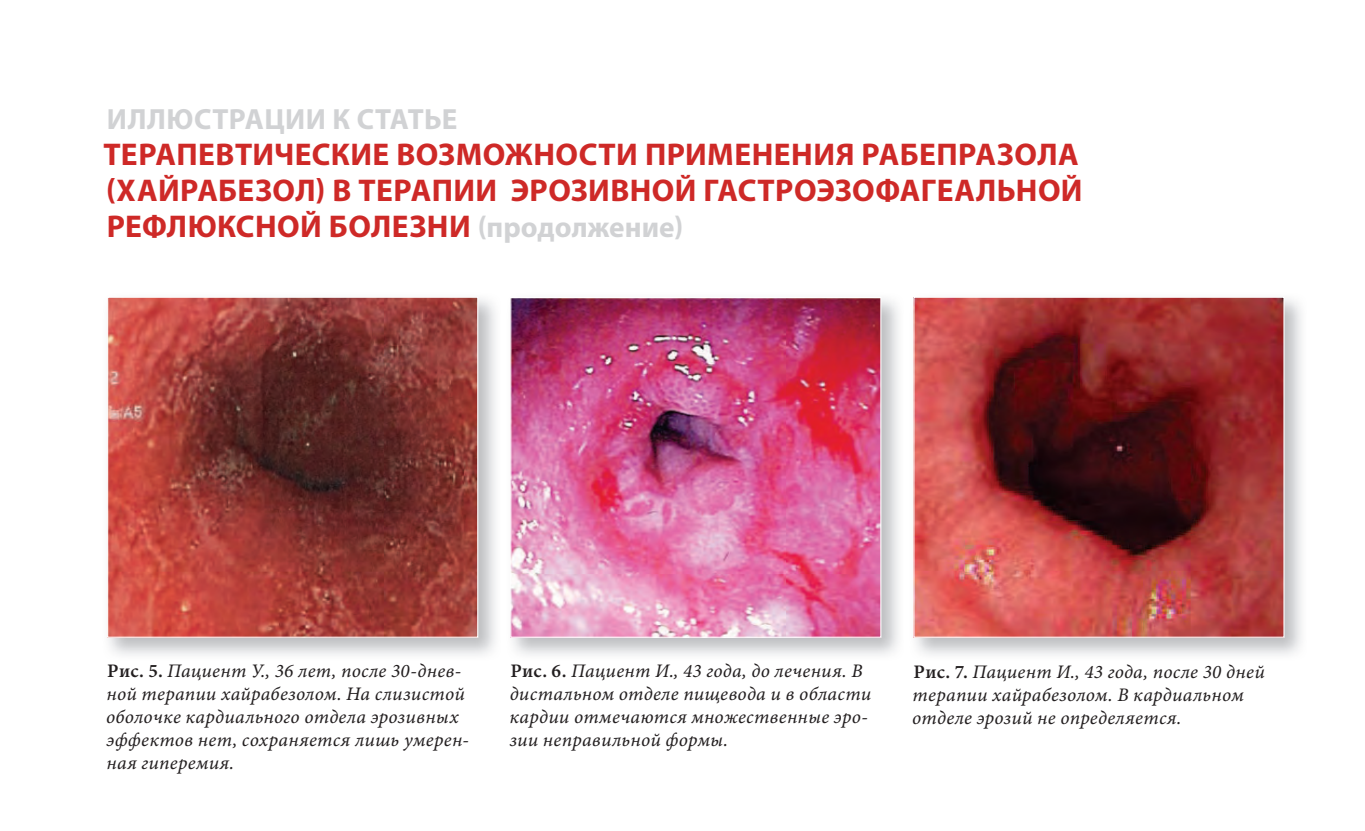
<style>
.page{position:relative;width:1365px;height:831px;background:#fff}
.page>*{position:absolute;margin:0;border:0;box-sizing:border-box;transform-origin:0 0}
.t1{font:700 31.5px/36px "Myriad Pro";letter-spacing:.01em;color:#ce2927}
.t2{font:700 29.25px "Myriad Pro";letter-spacing:.01em;color:#d1d2d4}
.t3{font:19.12px/22.9px "Minion Pro It Capt";letter-spacing:.01em;color:#231f20}
.s1{font-size:29.25px;color:#d1d2d4}
.s2{font-family:"Minion Pro Semibold Capt"}
</style>
<div class="page">
<img style="left:107px;top:299px;width:389px;height:356px">
<img style="left:109px;top:298px;width:367px;height:337px">
<div style="left:107px;top:296px;width:371px;height:341px;border:1px solid #fff"></div>
<img style="left:510px;top:299px;width:389px;height:356px">
<img style="left:512px;top:298px;width:367px;height:337px">
<div style="left:510px;top:296px;width:371px;height:341px;border:1px solid #fff"></div>
<img style="left:913px;top:299px;width:389px;height:356px">
<img style="left:915px;top:298px;width:367px;height:337px">
<div style="left:913px;top:296px;width:371px;height:341px;border:1px solid #fff"></div>
<p class="t2" style="left:107px;top:107px;width:352px">ИЛЛЮСТРАЦИИ К СТАТЬЕ</p>
<p class="t1" style="left:103px;top:138px;width:981px">ТЕРАПЕВТИЧЕСКИЕ ВОЗМОЖНОСТИ ПРИМЕНЕНИЯ РАБЕПРАЗОЛА (ХАЙРАБЕЗОЛ) В ТЕРАПИИ ЭРОЗИВНОЙ ГАСТРОЭЗОФАГЕАЛЬНОЙ<br>РЕФЛЮКСНОЙ БОЛЕЗНИ <span class="s1">(продолжение)</span></p>
<p class="t3" style="left:106px;top:660px;width:365px"><span class="s2">Рис. 5.</span> Пациент У., 36 лет, после 30-днев&shy;ной терапии хайрабезолом. На слизистой оболочке кардиального отдела эрозивных эффектов нет, сохраняется лишь умерен&shy;ная гиперемия.</p>
<p class="t3" style="left:509px;top:660px;width:363px"><span class="s2">Рис. 6.</span> Пациент И., 43 года, до лечения. В дистальном отделе пищевода и в области кардии отмечаются множественные эро&shy;зии неправильной формы.</p>
<p class="t3" style="left:912px;top:661px;width:354px"><span class="s2">Рис. 7.</span> Пациент И., 43 года, после 30 дней терапии хайрабезолом. В кардиальном отделе эрозий не определяется.</p>
</div>
